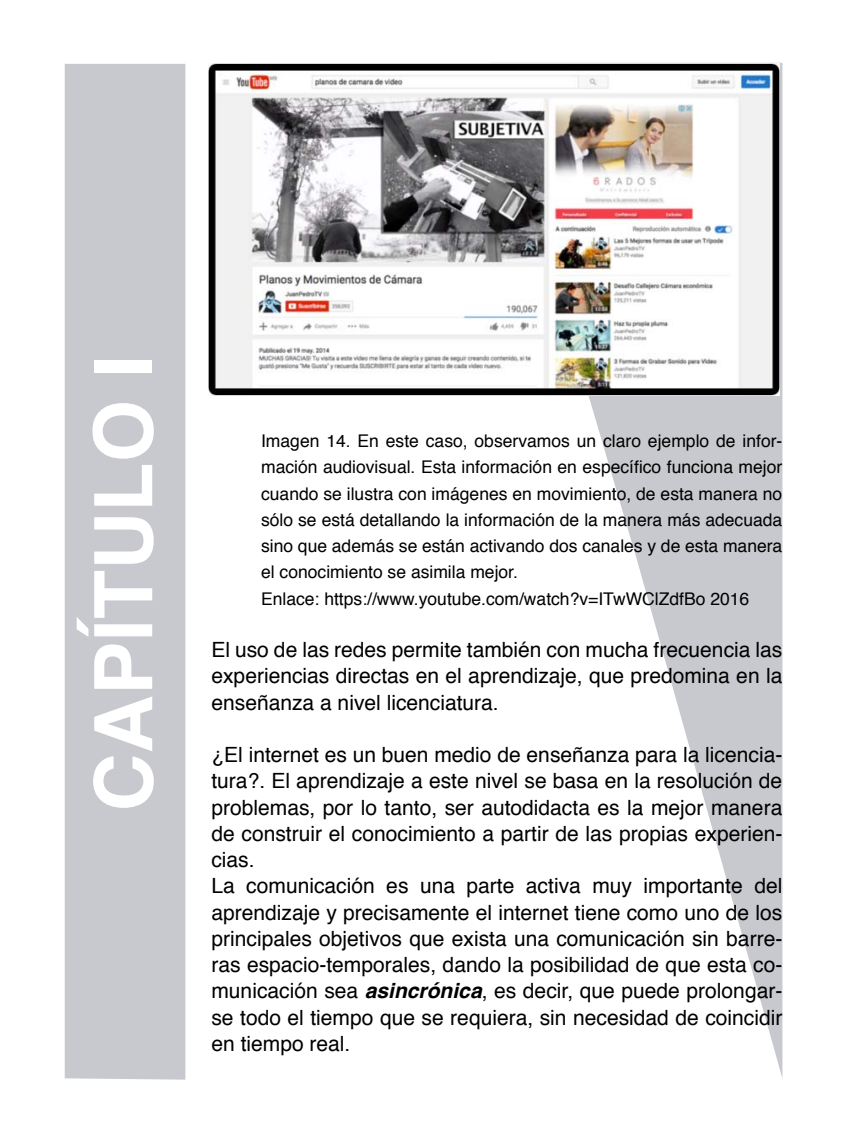
<style>
.page{position:relative;width:844px;height:1141px;background:#fff}
.page>*{position:absolute;margin:0;border:0;box-sizing:border-box;transform-origin:0 0}
.t1{font:700 80.5px "Helvetica";color:#fff}
.t2{font:21px/26.2px "Helvetica";color:#000;text-align:justify}
.t3{font:17.5px/26.2px "Helvetica";color:#000}
.s1{font-weight:700;font-style:italic}
</style>
<div class="page">
<svg style="left:588px;top:63px;width:194px;height:1014px"></svg>
<div style="left:65px;top:64px;width:120px;height:1016px;background:#c7c9ce"></div>
<img style="left:208px;top:63px;width:571px;height:333px">
<h1 class="t1" style="left:59px;top:811px;width:458px;rotate:-90deg">CAPÍTULO I</h1>
<p class="t3" style="left:261px;top:428px;width:522px">Imagen 14. En este caso, observamos un claro ejemplo de infor&shy;mación audiovisual. Esta información en específico funciona mejor cuando se ilustra con imágenes en movimiento, de esta manera no sólo se está detallando la información de la manera más adecuada sino que además se están activando dos canales y de esta manera el conocimiento se asimila mejor.<br>Enlace: https://www.youtube.com/watch?v=ITwWClZdfBo 2016</p>
<p class="t2" style="left:211px;top:637px;width:572px">El uso de las redes permite también con mucha frecuencia las experiencias directas en el aprendizaje, que predomina en la enseñanza a nivel licenciatura.</p>
<p class="t2" style="left:211px;top:742px;width:572px;text-align:left">¿El internet es un buen medio de enseñanza para la licencia&shy;tura?. El aprendizaje a este nivel se basa en la resolución de problemas, por lo tanto, ser autodidacta es la mejor manera de construir el conocimiento a partir de las propias experien&shy;cias.<br>La comunicación es una parte activa muy importante del aprendizaje y precisamente el internet tiene como uno de los principales objetivos que exista una comunicación sin barre&shy;ras espacio-temporales, dando la posibilidad de que esta co&shy;municación sea <span class="s1">asincrónica</span>, es decir, que puede prolongar&shy;se todo el tiempo que se requiera, sin necesidad de coincidir en tiempo real.</p>
</div>
